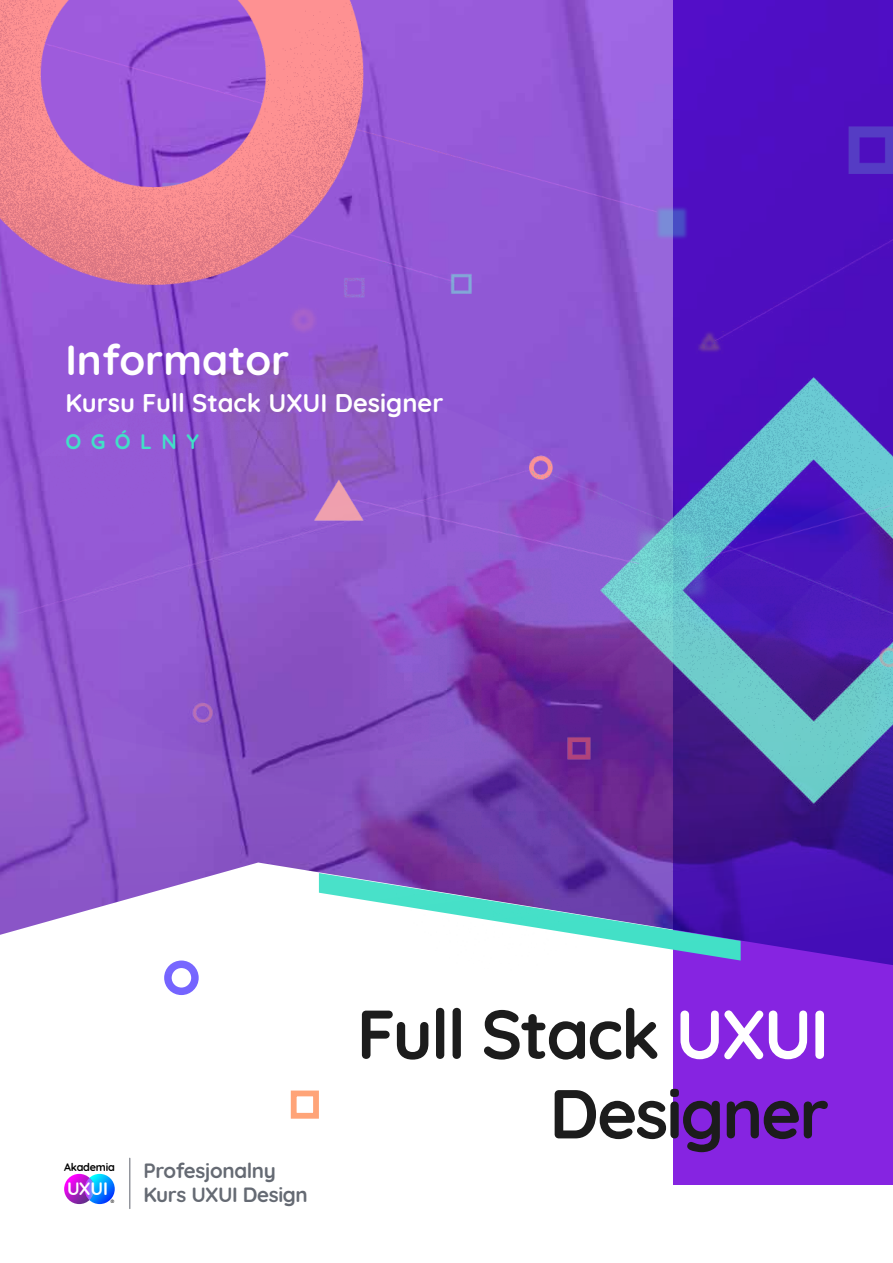
<style>
.page{position:relative;width:893px;height:1263px;background:#fff}
.page>*{position:absolute;margin:0;border:0;box-sizing:border-box;transform-origin:0 0}
.t1{font:700 69px/79.5px "Quicksand";letter-spacing:-.03em;color:#1c1c1c;text-align:right}
.t2{font:700 42px "Quicksand";color:#fff}
.t3{font:700 25.5px "Quicksand";color:#fff}
.t4{font:700 21px "Quicksand";letter-spacing:.45em;color:#41e0c7}
.t5{font:700 20.55px/24.8px "Quicksand";letter-spacing:-.02em;color:#656a73}
.t6{font:700 18px "Quicksand";color:#fff}
.t7{font:700 10.95px "Quicksand";letter-spacing:-.02em;color:#000}
.t8{font:7.5px "Quicksand";color:#000}
.s1{color:#fff}
</style>
<div class="page">
<hr style="left:129px;top:1158px;width:1px;height:50px;background:#656a73">
<svg style="left:85px;top:1174px;width:30px;height:30px"></svg>
<svg style="left:64px;top:1174px;width:30px;height:30px"></svg>
<svg style="left:85px;top:1178px;width:9px;height:22px"></svg>
<div style="left:164px;top:960px;width:35px;height:35px;border:8px solid #7564ff;border-radius:50%"></div>
<div style="left:673px;top:0;width:220px;height:1185px;background:#8624e1"></div>
<img style="left:0;top:918px;width:893px;height:56px">
<img style="left:0;top:0;width:893px;height:918px">
<div style="left:291px;top:1090px;width:28px;height:29px;border:6px solid #ffa478"></div>
<h2 class="t2" style="left:65px;top:325px;width:225px">Informator</h2>
<p class="t3" style="left:65px;top:382px;width:380px">Kursu Full Stack UXUI Designer</p>
<p class="t4" style="left:65px;top:424px;width:135px">OGÓLNY</p>
<p class="t7" style="left:64px;top:1158px;width:52px">Akademia</p>
<p class="t6" style="left:67px;top:1174px;width:42px">UXUI</p>
<p class="t8" style="left:111px;top:1196px;width:6px">®</p>
<p class="t5" style="left:143px;top:1156px;width:166px">Profesjonalny<br>Kurs UXUI Design</p>
<h1 class="t1" style="left:357px;top:989px;width:474px">Full Stack <span class="s1">UXUI<br></span>Designer</h1>
</div>
